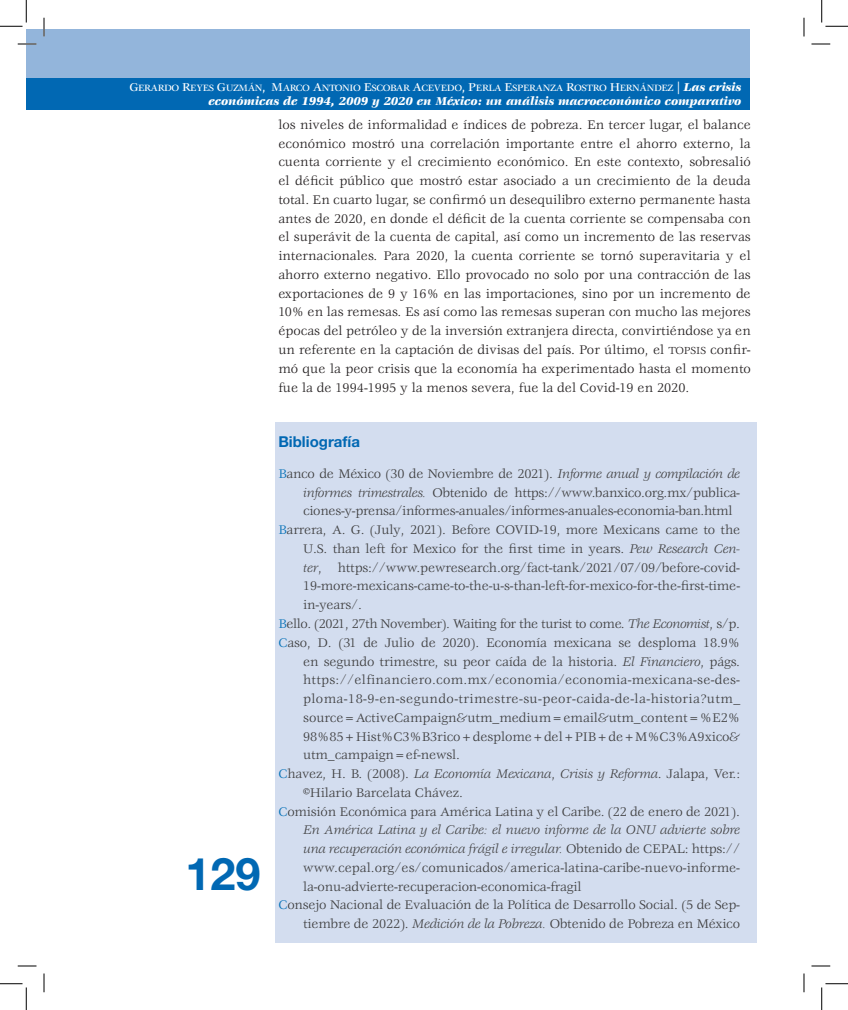
<style>
.page{position:relative;width:848px;height:1010px;background:#fff}
.page>*{position:absolute;margin:0;border:0;box-sizing:border-box;transform-origin:0 0}
.t1{font:700 45px "Helvetica Neue LT Std";color:#0168b3}
.SUBTITULOS_OK{font:700 15px "Helvetica Neue LT Std";color:#0168b3}
.BIBLIOGRAFIA{font:13.75px/18.8px "Veljovic Std";letter-spacing:-.01em;color:#3e3e3f;text-align:justify}
.TXT_02{font:13.75px/18.8px "Veljovic Std";color:#231f20;text-align:justify}
.BIBLIOGRAFIA-2{font:13.75px "Veljovic Std";letter-spacing:-.03em;color:#3e3e3f}
.t2{font:italic 900 12.5px "Veljovic Std";letter-spacing:-.01em;color:#fff}
.t3{font:10px "Veljovic Medium SC800";letter-spacing:-.03em;color:#fff}
.s1{font-size:12.5px}
.s2{font-family:"Veljovic";font-weight:500;font-size:12.5px}
.s3{font-family:"Veljovic Std";font-weight:900;font-style:italic;font-size:12.5px}
.s4{font-size:11.25px}
.s5{color:#0470b7}
.s6{font-family:"Veljovic";font-style:italic}
</style>
<div class="page">
<div style="left:26px;top:29px;width:723px;height:56px;background:#93b5db"></div>
<div style="left:26px;top:78px;width:723px;height:32px;background:#0168b3"></div>
<div style="left:275px;top:422px;width:481px;height:519px;background:#d3ddef"></div>
<svg style="left:18px;top:43px;width:18px;height:2px"></svg>
<svg style="left:811px;top:43px;width:18px;height:2px"></svg>
<svg style="left:18px;top:965px;width:18px;height:1px"></svg>
<svg style="left:811px;top:965px;width:18px;height:1px"></svg>
<svg style="left:43px;top:18px;width:2px;height:18px"></svg>
<svg style="left:43px;top:973px;width:2px;height:18px"></svg>
<svg style="left:803px;top:18px;width:1px;height:18px"></svg>
<svg style="left:803px;top:973px;width:1px;height:18px"></svg>
<svg style="left:0;top:0;width:27px;height:27px"></svg>
<svg style="left:0;top:983px;width:27px;height:26px"></svg>
<svg style="left:821px;top:0;width:26px;height:27px"></svg>
<svg style="left:821px;top:983px;width:26px;height:26px"></svg>
<p class="t3" style="left:129px;top:82px;width:613px"><span class="s1">G</span>ERARDO <span class="s1">R</span>EYES <span class="s1">G</span>UZMÁN<span class="s1">, M</span>ARCO <span class="s1">A</span>NTONIO <span class="s1">E</span>SCOBAR <span class="s1">A</span>CEVEDO<span class="s1">, P</span>ERLA <span class="s1">E</span>SPERANZA <span class="s1">R</span>OSTRO <span class="s1">H</span>ERNÁNDEZ <span class="s2">|</span> <span class="s3">Las crisis</span></p>
<p class="t2" style="left:208px;top:94px;width:534px">económicas de 1994, 2009 y 2020 en México: un análisis macroeconómico comparativo</p>
<p class="TXT_02" style="left:278px;top:116px;width:474px">los niveles de informalidad e índices de pobreza. En tercer lugar, el balance económico mostró una correlación importante entre el ahorro externo, la cuenta corriente y el crecimiento económico. En este contexto, sobresalió el déficit público que mostró estar asociado a un crecimiento de la deuda total. En cuarto lugar, se confirmó un desequilibro externo permanente hasta antes de 2020, en donde el déficit de la cuenta corriente se compensaba con el superávit de la cuenta de capital, así como un incremento de las reservas internacionales. Para 2020, la cuenta corriente se tornó superavitaria y el ahorro externo negativo. Ello provocado no solo por una contracción de las exportaciones de 9 y 16% en las importaciones, sino por un incremento de 10% en las remesas. Es así como las remesas superan con mucho las mejores épocas del petróleo y de la inversión extranjera directa, convirtiéndose ya en un referente en la captación de divisas del país. Por último, el <span class="s4">TOPSIS</span> confir&shy;mó que la peor crisis que la economía ha experimentado hasta el momento fue la de 1994-1995 y la menos severa, fue la del Covid-19 en 2020.</p>
<h1 class="t1" style="left:185px;top:845px;width:77px">129</h1>
<p class="SUBTITULOS_OK" style="left:278px;top:432px;width:83px">Bibliografía</p>
<p class="BIBLIOGRAFIA" style="left:303px;top:464px;width:438px;text-indent:-25px"><span class="s5">B</span>anco de México (30 de Noviembre de 2021). <span class="s6">Informe anual y compilación de informes trimestrales.</span> Obtenido de https://www.banxico.org.mx/publica&shy;ciones-y-prensa/informes-anuales/informes-anuales-economia-ban.html</p>
<p class="BIBLIOGRAFIA" style="left:303px;top:521px;width:438px;text-indent:-25px"><span class="s5">B</span>arrera, A. G. (July, 2021). Before COVID-19, more Mexicans came to the U.S. than left for Mexico for the first time in years. <span class="s6">Pew Research Cen&shy;ter</span>, https://www.pewresearch.org/fact-tank/2021/07/09/before-covid-19-more-mexicans-came-to-the-u-s-than-left-for-mexico-for-the-first-time&shy;in-years/.</p>
<p class="BIBLIOGRAFIA-2" style="left:278px;top:616px;width:463px"><span class="s5">B</span>ello. (2021, 27th November). Waiting for the turist to come. <span class="s6">The Economist</span>, s/p.</p>
<p class="BIBLIOGRAFIA" style="left:303px;top:633px;width:438px;text-indent:-25px"><span class="s5">C</span>aso, D. (31 de Julio de 2020). Economía mexicana se desploma 18.9% en segundo trimestre, su peor caída de la historia. <span class="s6">El Financiero</span>, págs. https://elfinanciero.com.mx/economia/economia-mexicana-se-des&shy;ploma-18-9-en-segundo-trimestre-su-peor-caida-de-la-historia?utm_ source=ActiveCampaign&amp;utm_medium=email&amp;utm_content=%E2% 98%85+Hist%C3%B3rico+desplome+del+PIB+de+M%C3%A9xico&amp; utm_campaign=ef-newsl.</p>
<p class="BIBLIOGRAFIA" style="left:303px;top:764px;width:438px;text-indent:-25px"><span class="s5">C</span>havez, H. B. (2008). <span class="s6">La Economía Mexicana</span>, <span class="s6">Crisis y Reforma</span>. Jalapa, Ver.: ©Hilario Barcelata Chávez.</p>
<p class="BIBLIOGRAFIA" style="left:303px;top:802px;width:438px;text-indent:-25px"><span class="s5">C</span>omisión Económica para América Latina y el Caribe. (22 de enero de 2021).<br><span class="s6">En América Latina y el Caribe: el nuevo informe de la ONU advierte sobre una recuperación económica frágil e irregular.</span> Obtenido de CEPAL: https:// www.cepal.org/es/comunicados/america-latina-caribe-nuevo-informe&shy;la-onu-advierte-recuperacion-economica-fragil</p>
<p class="BIBLIOGRAFIA" style="left:278px;top:896px;width:463px;text-align:right"><span class="s5">C</span>onsejo Nacional de Evaluación de la Política de Desarrollo Social. (5 de Sep&shy;tiembre de 2022). <span class="s6">Medición de la Pobreza.</span> Obtenido de Pobreza en México</p>
</div>
